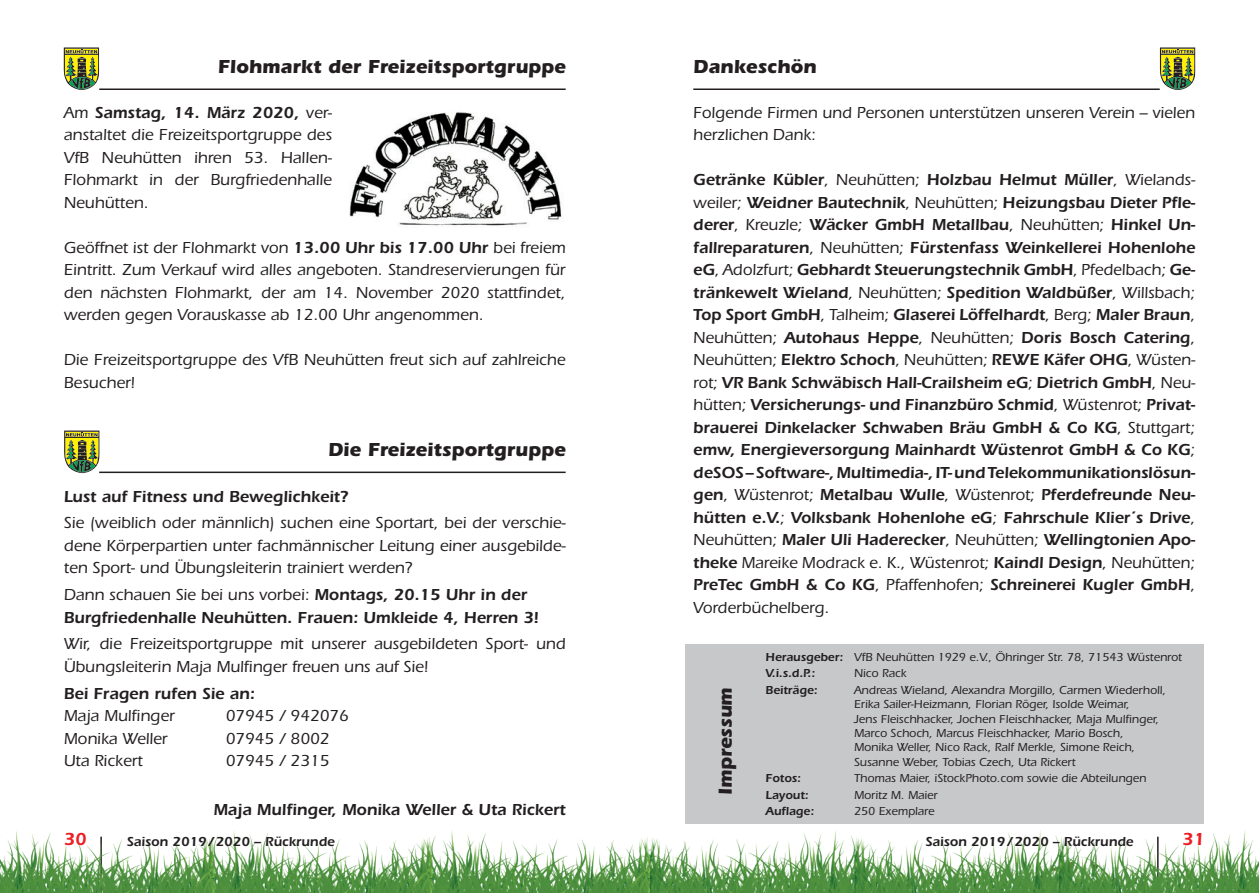
<style>
.page{position:relative;width:1259px;height:893px;background:#fff}
.page>*{position:absolute;margin:0;border:0;box-sizing:border-box;transform-origin:0 0}
.t1{font:700 19.5px "ITC Eras Std";color:#231f20}
.t2{font:600 18px "ITC Eras Std";color:#ee1d23}
.t3{font:600 16.5px/22.5px "ITC Eras Std";color:#231f20;text-align:justify}
.t4{font:500 16.5px/22.5px "ITC Eras Std";color:#231f20;text-align:justify}
.t5{font:600 13.5px "ITC Eras Std";color:#231f20}
.t6{font:500 12px/14.4px "ITC Eras Std";color:#231f20}
.t7{font:600 12px "ITC Eras Std";color:#231f20}
.s1{font-weight:600}
.s2{font-weight:500}
</style>
<div class="page">
<img style="left:0;top:831px;width:1259px;height:62px">
<hr style="left:99px;top:88px;width:467px;height:2px;background:#231f20">
<hr style="left:693px;top:88px;width:466px;height:2px;background:#231f20">
<svg style="left:566px;top:831px;width:63px;height:62px"></svg>
<svg style="left:629px;top:831px;width:64px;height:62px"></svg>
<svg style="left:64px;top:47px;width:35px;height:43px;background:#8c9542"></svg>
<svg style="left:1160px;top:47px;width:35px;height:43px;background:#8d9543"></svg>
<div style="left:685px;top:644px;width:518px;height:180px;background:#c7c8ca"></div>
<hr style="left:99px;top:472px;width:466px;height:1px;background:#231f20">
<svg style="left:64px;top:431px;width:35px;height:42px"></svg>
<img style="left:349px;top:112px;width:213px;height:114px">
<p class="t1" style="left:218px;top:55px;width:349px">Flohmarkt der Freizeitsportgruppe</p>
<p class="t4" style="left:64px;top:101px;width:270px">Am <span class="s1">Samstag, 14. März 2020,</span> ver&shy;anstaltet die Freizeitsportgruppe des VfB Neuhütten ihren 53. Hallen-Flohmarkt in der Burgfriedenhalle Neuhütten.</p>
<p class="t4" style="left:64px;top:236px;width:503px">Geöffnet ist der Flohmarkt von <span class="s1">13.00 Uhr bis 17.00 Uhr</span> bei freiem Eintritt. Zum Verkauf wird alles angeboten. Standreservierungen für den nächsten Flohmarkt, der am 14. November 2020 stattfindet, werden gegen Vorauskasse ab 12.00 Uhr angenommen.</p>
<p class="t4" style="left:64px;top:349px;width:503px">Die Freizeitsportgruppe des VfB Neuhütten freut sich auf zahlreiche<br>Besucher!</p>
<p class="t1" style="left:328px;top:438px;width:239px">Die Freizeitsportgruppe</p>
<p class="t3" style="left:64px;top:485px;width:286px">Lust auf Fitness und Beweglichkeit?</p>
<p class="t4" style="left:64px;top:512px;width:503px">Sie (weiblich oder männlich) suchen eine Sportart, bei der verschie&shy;dene Körperpartien unter fachmännischer Leitung einer ausgebilde&shy;ten Sport- und Übungsleiterin trainiert werden?</p>
<p class="t3" style="left:64px;top:583px;width:477px"><span class="s2">Dann schauen Sie bei uns vorbei:</span> Montags, 20.15 Uhr in der<br>Burgfriedenhalle Neuhütten. Frauen: Umkleide 4, Herren 3!</p>
<p class="t4" style="left:64px;top:633px;width:503px">Wir, die Freizeitsportgruppe mit unserer ausgebildeten Sport- und<br>Übungsleiterin Maja Mulfinger freuen uns auf Sie!</p>
<p class="t3" style="left:64px;top:682px;width:193px">Bei Fragen rufen Sie an:</p>
<p class="t4" style="left:64px;top:705px;width:112px">Maja Mulfinger</p>
<p class="t4" style="left:226px;top:705px;width:124px">07945 / 942076</p>
<p class="t4" style="left:64px;top:727px;width:105px">Monika Weller</p>
<p class="t4" style="left:226px;top:727px;width:105px">07945 / 8002</p>
<p class="t4" style="left:64px;top:750px;width:80px">Uta Rickert</p>
<p class="t4" style="left:226px;top:750px;width:105px">07945 / 2315</p>
<p class="t3" style="left:213px;top:799px;width:354px">Maja Mulfinger, Monika Weller &amp; Uta Rickert</p>
<p class="t1" style="left:693px;top:55px;width:125px">Dankeschön</p>
<p class="t4" style="left:693px;top:101px;width:503px">Folgende Firmen und Personen unterstützen unseren Verein – vielen herzlichen Dank:</p>
<p class="t3" style="left:693px;top:168px;width:503px">Getränke Kübler<span class="s2">, Neuhütten;</span> Holzbau Helmut Müller<span class="s2">, Wielands&shy;weiler;</span> Weidner Bautechnik<span class="s2">, Neuhütten;</span> Heizungsbau Dieter Pfle&shy;derer<span class="s2">, Kreuzle;</span> Wäcker GmbH Metallbau<span class="s2">, Neuhütten;</span> Hinkel Un&shy;fallreparaturen<span class="s2">, Neuhütten;</span> Fürstenfass Weinkellerei Hohenlohe eG<span class="s2">, Adolzfurt;</span> Gebhardt Steuerungstechnik GmbH<span class="s2">, Pfedelbach;</span> Ge&shy;tränkewelt Wieland<span class="s2">, Neuhütten;</span> Spedition Waldbüßer<span class="s2">, Willsbach; </span>Top Sport GmbH<span class="s2">, Talheim;</span> Glaserei Löffelhardt<span class="s2">, Berg;</span> Maler Braun<span class="s2">, Neuhütten;</span> Autohaus Heppe<span class="s2">, Neuhütten;</span> Doris Bosch Catering<span class="s2">, Neuhütten;</span> Elektro Schoch<span class="s2">, Neuhütten;</span> REWE Käfer OHG<span class="s2">, Wüsten&shy;rot;</span> VR Bank Schwäbisch Hall-Crailsheim eG<span class="s2">;</span> Dietrich GmbH<span class="s2">, Neu&shy;hütten;</span> Versicherungs- und Finanzbüro Schmid<span class="s2">, Wüstenrot;</span> Privat&shy;brauerei Dinkelacker Schwaben Bräu GmbH &amp; Co KG<span class="s2">, Stuttgart; </span>emw, Energieversorgung Mainhardt Wüstenrot GmbH &amp; Co KG<span class="s2">; </span>deSOS – Software-, Multimedia-, IT- und Telekommunikationslösun&shy;gen<span class="s2">, Wüstenrot;</span> Metalbau Wulle<span class="s2">, Wüstenrot;</span> Pferdefreunde Neu&shy;hütten e.V.<span class="s2">;</span> Volksbank Hohenlohe eG<span class="s2">;</span> Fahrschule Klier´s Drive<span class="s2">, Neuhütten;</span> Maler Uli Haderecker<span class="s2">, Neuhütten;</span> Wellingtonien Apo&shy;theke <span class="s2">Mareike Modrack e. K., Wüstenrot;</span> Kaindl Design<span class="s2">, Neuhütten; </span>PreTec GmbH &amp; Co KG<span class="s2">, Pfaffenhofen;</span> Schreinerei Kugler GmbH<span class="s2">, Vorderbüchelberg.</span></p>
<p class="t6" style="left:765px;top:649px;width:418px;line-height:16.5px"><span class="s1">Herausgeber:</span> VfB Neuhütten 1929 e.V., Öhringer Str. 78, 71543 Wüstenrot<br><span class="s1">V.i.s.d.P.:</span></p>
<p class="t6" style="left:854px;top:666px;width:54px">Nico Rack</p>
<p class="t1" style="left:714px;top:795px;width:109px;rotate:-90deg">Impressum</p>
<p class="t7" style="left:765px;top:683px;width:53px">Beiträge:</p>
<p class="t6" style="left:854px;top:683px;width:313px">Andreas Wieland, Alexandra Morgillo, Carmen Wiederholl, Erika Sailer-Heizmann, Florian Röger, Isolde Weimar,<br>Jens Fleischhacker, Jochen Fleischhacker, Maja Mulfinger, Marco Schoch, Marcus Fleischhacker, Mario Bosch,<br>Monika Weller, Nico Rack, Ralf Merkle, Simone Reich, Susanne Weber, Tobias Czech, Uta Rickert</p>
<p class="t7" style="left:765px;top:771px;width:37px">Fotos:</p>
<p class="t6" style="left:854px;top:771px;width:294px">Thomas Maier, iStockPhoto.com sowie die Abteilungen</p>
<p class="t7" style="left:765px;top:788px;width:44px">Layout:</p>
<p class="t6" style="left:854px;top:788px;width:85px">Moritz M. Maier</p>
<p class="t7" style="left:765px;top:804px;width:50px">Auflage:</p>
<p class="t6" style="left:854px;top:804px;width:82px">250 Exemplare</p>
<p class="t2" style="left:64px;top:829px;width:24px">30</p>
<p class="t5" style="left:127px;top:833px;width:209px">Saison 2019/2020 – Rückrunde</p>
<p class="t5" style="left:925px;top:833px;width:209px">Saison 2019/2020 – Rückrunde</p>
<p class="t2" style="left:1182px;top:829px;width:24px">31</p>
</div>
